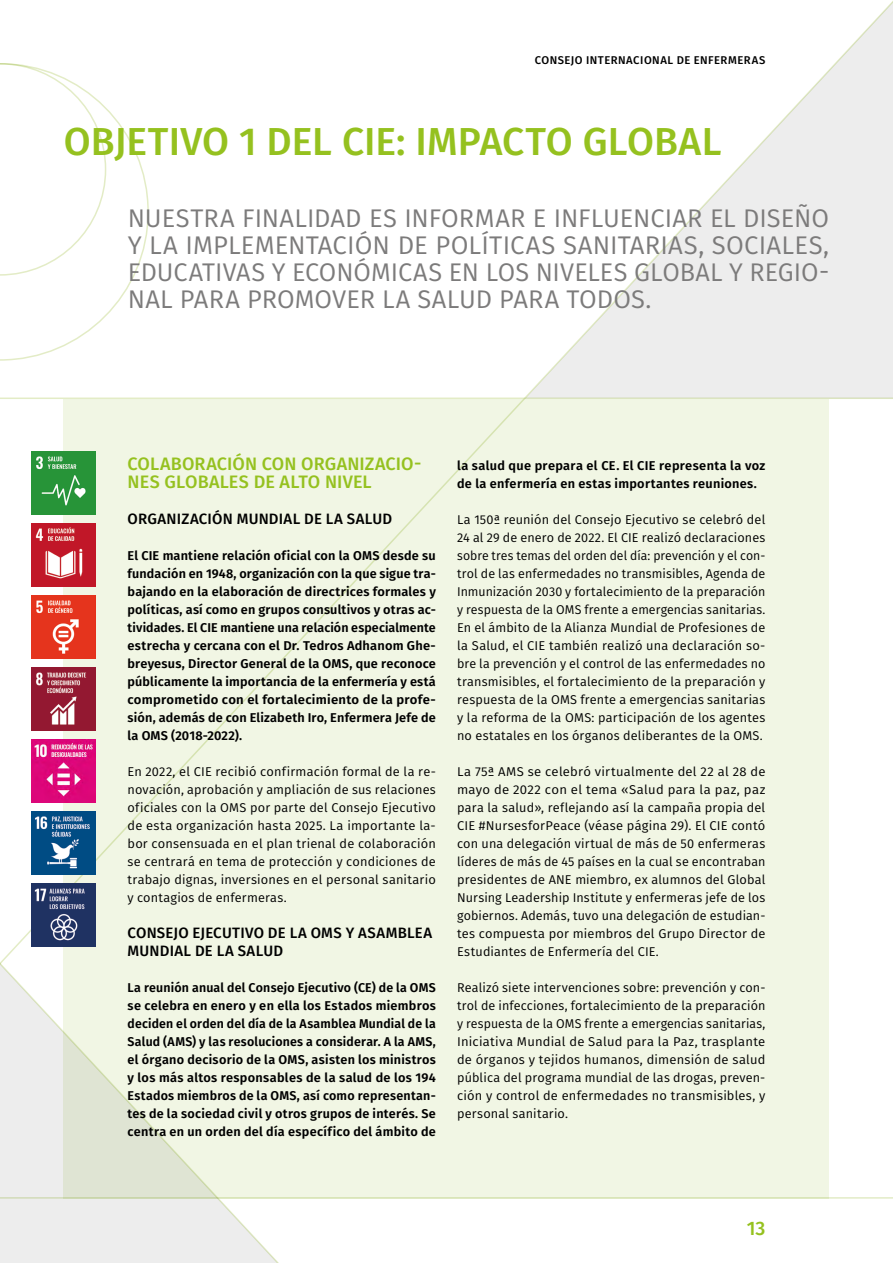
<style>
.page{position:relative;width:893px;height:1263px;background:#fff}
.page>*{position:absolute;margin:0;border:0;box-sizing:border-box;transform-origin:0 0}
.t1{font:500 39px "Fira Sans";color:#95c11f}
.t2{font:25.5px/27px "Fira Sans";color:#7c7b7b;text-align:justify}
.t3{font:500 19.5px "Fira Sans";color:#95c11f}
.t4{font:500 18px/18px "Fira Sans";letter-spacing:.005em;color:#95c11f}
.t5{font:500 15px/18px "Fira Sans";letter-spacing:.015em;color:#000}
.t6{font:12.75px/18px "Fira Sans";letter-spacing:.015em;color:#000;text-align:justify}
.t7{font:600 12.75px/18px "Fira Sans";letter-spacing:.02em;color:#000;text-align:justify}
.t8{font:500 11.25px "Fira Sans";letter-spacing:.045em;color:#000}
</style>
<div class="page">
<svg style="left:0;top:63px;width:149px;height:298px"></svg>
<svg style="left:525px;top:1px;width:368px;height:397px"></svg>
<svg style="left:0;top:964px;width:298px;height:299px;background:#efefee"></svg>
<div style="left:64px;top:399px;width:765px;height:799px;background:#f1f6e4"></div>
<img style="left:32px;top:451px;width:64px;height:63px">
<img style="left:32px;top:595px;width:64px;height:63px">
<img style="left:32px;top:523px;width:64px;height:63px">
<img style="left:32px;top:667px;width:64px;height:63px">
<img style="left:32px;top:811px;width:64px;height:63px">
<img style="left:32px;top:739px;width:64px;height:63px">
<img style="left:32px;top:883px;width:64px;height:63px">
<p class="t8" style="left:535px;top:51px;width:232px">CONSEJO INTERNACIONAL DE ENFERMERAS</p>
<h1 class="t1" style="left:64px;top:110px;width:659px">OBJETIVO 1 DEL CIE: IMPACTO GLOBAL</h1>
<h2 class="t2" style="left:128px;top:204px;width:703px">NUESTRA FINALIDAD ES INFORMAR E INFLUENCIAR EL DISEÑO Y LA IMPLEMENTACIÓN DE POLÍTICAS SANITARIAS, SOCIALES, EDUCATIVAS Y ECONÓMICAS EN LOS NIVELES GLOBAL Y REGIO-NAL PARA PROMOVER LA SALUD PARA TODOS.</h2>
<h3 class="t4" style="left:128px;top:453px;width:295px">COLABORACIÓN CON ORGANIZACIO-<br>NES GLOBALES DE ALTO NIVEL</h3>
<p class="t5" style="left:128px;top:509px;width:266px">ORGANIZACIÓN MUNDIAL DE LA SALUD</p>
<p class="t7" style="left:128px;top:545px;width:310px">El CIE mantiene relación oficial con la OMS desde su fundación en 1948, organización con la que sigue tra&shy;bajando en la elaboración de directrices formales y políticas, así como en grupos consultivos y otras ac&shy;tividades. El CIE mantiene una relación especialmente estrecha y cercana con el Dr. Tedros Adhanom Ghe&shy;breyesus, Director General de la OMS, que reconoce públicamente la importancia de la enfermería y está comprometido con el fortalecimiento de la profe&shy;sión, además de con Elizabeth Iro, Enfermera Jefe de la OMS (2018-2022).</p>
<p class="t6" style="left:128px;top:762px;width:310px">En 2022, el CIE recibió confirmación formal de la re&shy;novación, aprobación y ampliación de sus relaciones oficiales con la OMS por parte del Consejo Ejecutivo de esta organización hasta 2025. La importante la&shy;bor consensuada en el plan trienal de colaboración se centrará en tema de protección y condiciones de trabajo dignas, inversiones en el personal sanitario y contagios de enfermeras.</p>
<p class="t5" style="left:128px;top:923px;width:306px">CONSEJO EJECUTIVO DE LA OMS Y ASAMBLEA<br>MUNDIAL DE LA SALUD</p>
<p class="t7" style="left:128px;top:977px;width:310px">La reunión anual del Consejo Ejecutivo (CE) de la OMS se celebra en enero y en ella los Estados miembros deciden el orden del día de la Asamblea Mundial de la Salud (AMS) y las resoluciones a considerar. A la AMS, el órgano decisorio de la OMS, asisten los ministros y los más altos responsables de la salud de los 194<br>Estados miembros de la OMS, así como representan&shy;tes de la sociedad civil y otros grupos de interés. Se centra en un orden del día específico del ámbito de</p>
<p class="t7" style="left:457px;top:455px;width:310px">la salud que prepara el CE. El CIE representa la voz de la enfermería en estas importantes reuniones.</p>
<p class="t6" style="left:457px;top:510px;width:310px">La 150ª reunión del Consejo Ejecutivo se celebró del 24 al 29 de enero de 2022. El CIE realizó declaraciones sobre tres temas del orden del día: prevención y el con&shy;trol de las enfermedades no transmisibles, Agenda de Inmunización 2030 y fortalecimiento de la preparación y respuesta de la OMS frente a emergencias sanitarias.<br>En el ámbito de la Alianza Mundial de Profesiones de la Salud, el CIE también realizó una declaración so&shy;bre la prevención y el control de las enfermedades no transmisibles, el fortalecimiento de la preparación y respuesta de la OMS frente a emergencias sanitarias y la reforma de la OMS: participación de los agentes no estatales en los órganos deliberantes de la OMS.</p>
<p class="t6" style="left:457px;top:762px;width:310px">La 75ª AMS se celebró virtualmente del 22 al 28 de mayo de 2022 con el tema «Salud para la paz, paz para la salud», reflejando así la campaña propia del CIE #NursesforPeace (véase página 29). El CIE contó con una delegación virtual de más de 50 enfermeras líderes de más de 45 países en la cual se encontraban presidentes de ANE miembro, ex alumnos del Global Nursing Leadership Institute y enfermeras jefe de los gobiernos. Además, tuvo una delegación de estudian&shy;tes compuesta por miembros del Grupo Director de Estudiantes de Enfermería del CIE.</p>
<p class="t6" style="left:457px;top:978px;width:310px">Realizó siete intervenciones sobre: prevención y con&shy;trol de infecciones, fortalecimiento de la preparación y respuesta de la OMS frente a emergencias sanitarias, Iniciativa Mundial de Salud para la Paz, trasplante de órganos y tejidos humanos, dimensión de salud pública del programa mundial de las drogas, preven&shy;ción y control de enfermedades no transmisibles, y personal sanitario.</p>
<h3 class="t3" style="left:747px;top:1212px;width:20px">13</h3>
</div>
